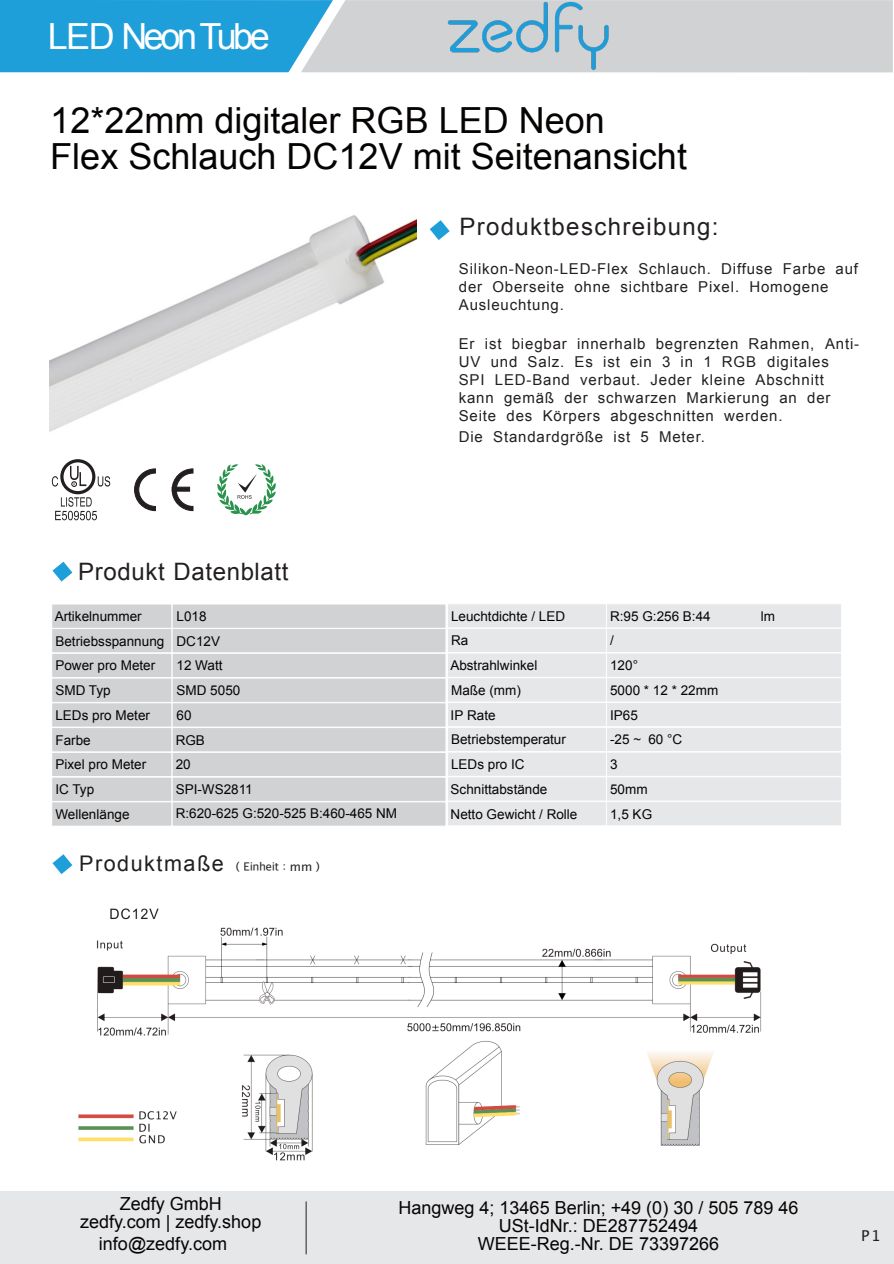
<style>
.page{position:relative;width:894px;height:1264px;background:#fff}
.page>*{position:absolute;margin:0;border:0;box-sizing:border-box;transform-origin:0 0}
.t1{font:36px/36px "Arial";color:#060403}
.t2{font:36px "Arial";letter-spacing:-.095em;color:#fff}
.t3{font:24px "Arial";letter-spacing:.055em;color:#231f20}
.t4{font:24px "Arial";letter-spacing:.025em;color:#231f20}
.t5{font:21.6px "Arial";letter-spacing:.07em;color:#231f20}
.t6{font:18px/18px "Arial";color:#060403;text-align:center}
.t7{font:15px/18px "Arial";letter-spacing:.055em;color:#231f1f}
.t8{font:15px "Lucida Grande";color:#231f20}
.t9{font:13.5px/24.8px "Arial";color:#060403}
.s1{color:#231f20}
.s2{font-family:"Apple SD Gothic Neo";font-weight:500;font-size:12px}
.s3{font-family:"Lucida Grande";font-size:12px}
</style>
<div class="page">
<div style="left:567px;top:776px;width:274px;height:25px;background:#e6e7e9;border:1px solid #fff"></div>
<div style="left:567px;top:801px;width:274px;height:25px;background:#e6e7e9;border:1px solid #fff"></div>
<div style="left:447px;top:776px;width:159px;height:25px;background:#e6e7e9;border:1px solid #fff"></div>
<div style="left:447px;top:801px;width:159px;height:25px;background:#e6e7e9;border:1px solid #fff"></div>
<div style="left:567px;top:628px;width:274px;height:25px;background:#e6e7e9;border:1px solid #fff"></div>
<div style="left:567px;top:653px;width:274px;height:24px;background:#e6e7e9;border:1px solid #fff"></div>
<div style="left:567px;top:677px;width:274px;height:25px;background:#e6e7e9;border:1px solid #fff"></div>
<div style="left:567px;top:702px;width:274px;height:25px;background:#e6e7e9;border:1px solid #fff"></div>
<div style="left:567px;top:752px;width:274px;height:24px;background:#e6e7e9;border:1px solid #fff"></div>
<div style="left:567px;top:603px;width:274px;height:25px;background:#e6e7e9;border:1px solid #fff"></div>
<div style="left:447px;top:628px;width:159px;height:25px;background:#e6e7e9;border:1px solid #fff"></div>
<div style="left:447px;top:653px;width:159px;height:24px;background:#e6e7e9;border:1px solid #fff"></div>
<div style="left:447px;top:677px;width:159px;height:25px;background:#e6e7e9;border:1px solid #fff"></div>
<div style="left:447px;top:702px;width:159px;height:25px;background:#e6e7e9;border:1px solid #fff"></div>
<div style="left:447px;top:752px;width:159px;height:24px;background:#e6e7e9;border:1px solid #fff"></div>
<div style="left:447px;top:603px;width:159px;height:25px;background:#e6e7e9;border:1px solid #fff"></div>
<div style="left:567px;top:727px;width:274px;height:25px;background:#e6e7e9;border:1px solid #fff"></div>
<div style="left:447px;top:727px;width:159px;height:25px;background:#e6e7e9;border:1px solid #fff"></div>
<svg style="left:0;top:0;width:892px;height:73px;background:#85bdd7"></svg>
<div style="left:0;top:1191px;width:893px;height:72px;background:#e6e7e9"></div>
<svg style="left:430px;top:220px;width:19px;height:20px"></svg>
<div style="left:172px;top:628px;width:274px;height:25px;background:#d1d2d4;border:1px solid #fff"></div>
<div style="left:172px;top:653px;width:274px;height:25px;background:#d1d2d4;border:1px solid #fff"></div>
<div style="left:172px;top:678px;width:274px;height:24px;background:#d1d2d4;border:1px solid #fff"></div>
<div style="left:172px;top:702px;width:274px;height:25px;background:#d1d2d4;border:1px solid #fff"></div>
<div style="left:172px;top:752px;width:274px;height:25px;background:#d1d2d4;border:1px solid #fff"></div>
<div style="left:172px;top:777px;width:274px;height:24px;background:#d1d2d4;border:1px solid #fff"></div>
<div style="left:172px;top:801px;width:274px;height:25px;background:#d1d2d4;border:1px solid #fff"></div>
<div style="left:172px;top:604px;width:274px;height:24px;background:#d1d2d4;border:1px solid #fff"></div>
<div style="left:52px;top:628px;width:120px;height:25px;background:#d1d2d4;border:1px solid #fff"></div>
<div style="left:52px;top:653px;width:120px;height:25px;background:#d1d2d4;border:1px solid #fff"></div>
<div style="left:52px;top:678px;width:120px;height:24px;background:#d1d2d4;border:1px solid #fff"></div>
<div style="left:52px;top:702px;width:120px;height:25px;background:#d1d2d4;border:1px solid #fff"></div>
<div style="left:52px;top:752px;width:120px;height:25px;background:#d1d2d4;border:1px solid #fff"></div>
<div style="left:52px;top:777px;width:120px;height:24px;background:#d1d2d4;border:1px solid #fff"></div>
<div style="left:52px;top:801px;width:120px;height:25px;background:#d1d2d4;border:1px solid #fff"></div>
<div style="left:52px;top:604px;width:120px;height:24px;background:#d1d2d4;border:1px solid #fff"></div>
<svg style="left:52px;top:561px;width:20px;height:20px"></svg>
<div style="left:172px;top:727px;width:274px;height:25px;background:#d1d2d4;border:1px solid #fff"></div>
<div style="left:52px;top:727px;width:120px;height:25px;background:#d1d2d4;border:1px solid #fff"></div>
<svg style="left:52px;top:854px;width:20px;height:20px"></svg>
<hr style="left:306px;top:1201px;width:1px;height:53px;background:#231f20">
<svg style="left:60px;top:459px;width:35px;height:35px"></svg>
<div style="left:64px;top:462px;width:28px;height:29px;background:#fff;border-radius:50%"></div>
<svg style="left:52px;top:476px;width:6px;height:10px"></svg>
<svg style="left:98px;top:476px;width:12px;height:10px"></svg>
<svg style="left:70px;top:466px;width:16px;height:21px"></svg>
<svg style="left:55px;top:497px;width:42px;height:23px"></svg>
<svg style="left:134px;top:468px;width:22px;height:43px"></svg>
<svg style="left:171px;top:468px;width:23px;height:43px"></svg>
<div style="left:172px;top:487px;width:18px;height:4px;background:#231f20;border:1px solid #231f20"></div>
<svg style="left:217px;top:464px;width:59px;height:52px"></svg>
<img style="left:446px;top:0;width:164px;height:72px">
<img style="left:49px;top:215px;width:367px;height:217px">
<img style="left:78px;top:908px;width:684px;height:253px">
<h1 class="t2" style="left:48px;top:23px;width:224px">LED Neon Tube</h1>
<h1 class="t1" style="left:50px;top:105px;width:638px">12*22mm digitaler RGB LED Neon<br>Flex Schlauch DC12V mit Seitenansicht</h1>
<h2 class="t3" style="left:459px;top:217px;width:260px">Produktbeschreibung:</h2>
<p class="t7" style="left:459px;top:261px;width:401px">Silikon-Neon-LED-Flex Schlauch. Diffuse Farbe auf der Oberseite ohne sichtbare Pixel. Homogene<br>Ausleuchtung.</p>
<p class="t7" style="left:459px;top:336px;width:402px">Er ist biegbar innerhalb begrenzten Rahmen, Anti-UV und Salz. Es ist ein 3 in 1 RGB digitales<br>SPI LED-Band verbaut. Jeder kleine Abschnitt kann gemäß der schwarzen Markierung an der Seite des Körpers abgeschnitten werden.</p>
<p class="t7" style="left:459px;top:429px;width:248px">Die Standardgröße ist 5 Meter.</p>
<h2 class="t4" style="left:78px;top:562px;width:212px">Produkt Datenblatt</h2>
<p class="t9" style="left:55px;top:605px;width:89px">Artikelnummer</p>
<p class="t9" style="left:176px;top:605px;width:32px">L018</p>
<p class="t9" style="left:451px;top:605px;width:116px">Leuchtdichte / LED</p>
<p class="t9" style="left:610px;top:605px;width:102px">R:95 G:256 B:44</p>
<p class="t9" style="left:760px;top:605px;width:16px">lm</p>
<p class="t9" style="left:176px;top:629px;width:223px">DC12V<br>12 Watt<br>SMD 5050<br>60<br>RGB<br>20<br>SPI-WS2811<br>R:620-625 G:520-525 B:460-465 NM</p>
<p class="t9" style="left:610px;top:629px;width:110px">/<br>120°<br>5000 * 12 * 22mm<br>IP65<br>-25 <span class="s1">~</span> 60 °C<br>3<br>50mm<br>1,5 KG</p>
<p class="t9" style="left:450px;top:629px;width:89px">Ra<br>Abstrahlwinkel<br>Maße (mm)<br>IP Rate</p>
<p class="t9" style="left:450px;top:753px;width:128px">LEDs pro IC<br>Schnittabstände<br>Netto Gewicht / Rolle</p>
<p class="t9" style="left:55px;top:629px;width:110px">Betriebsspannung</p>
<p class="t9" style="left:55px;top:654px;width:101px">Power pro Meter</p>
<p class="t9" style="left:55px;top:679px;width:57px">SMD Typ</p>
<p class="t9" style="left:55px;top:704px;width:96px">LEDs pro Meter</p>
<p class="t9" style="left:451px;top:728px;width:116px">Betriebstemperatur</p>
<p class="t9" style="left:55px;top:728px;width:92px">Farbe<br>Pixel pro Meter<br>IC Typ<br>Wellenlänge</p>
<h3 class="t5" style="left:79px;top:855px;width:245px">Produktmaße <span class="s2">（Einheit：</span><span class="s3">mm</span><span class="s2">）</span></h3>
<h3 class="t6" style="left:80px;top:1196px;width:183px">Zedfy GmbH zedfy.com | zedfy.shop</h3>
<h3 class="t6" style="left:99px;top:1236px;width:129px">info@zedfy.com</h3>
<h3 class="t6" style="left:398px;top:1200px;width:401px">Hangweg 4; 13465 Berlin; +49 (0) 30 / 505 789 46<br>USt-IdNr.: DE287752494<br>WEEE-Reg.-Nr. DE 73397266</h3>
<p class="t8" style="left:861px;top:1229px;width:21px">P1</p>
</div>
